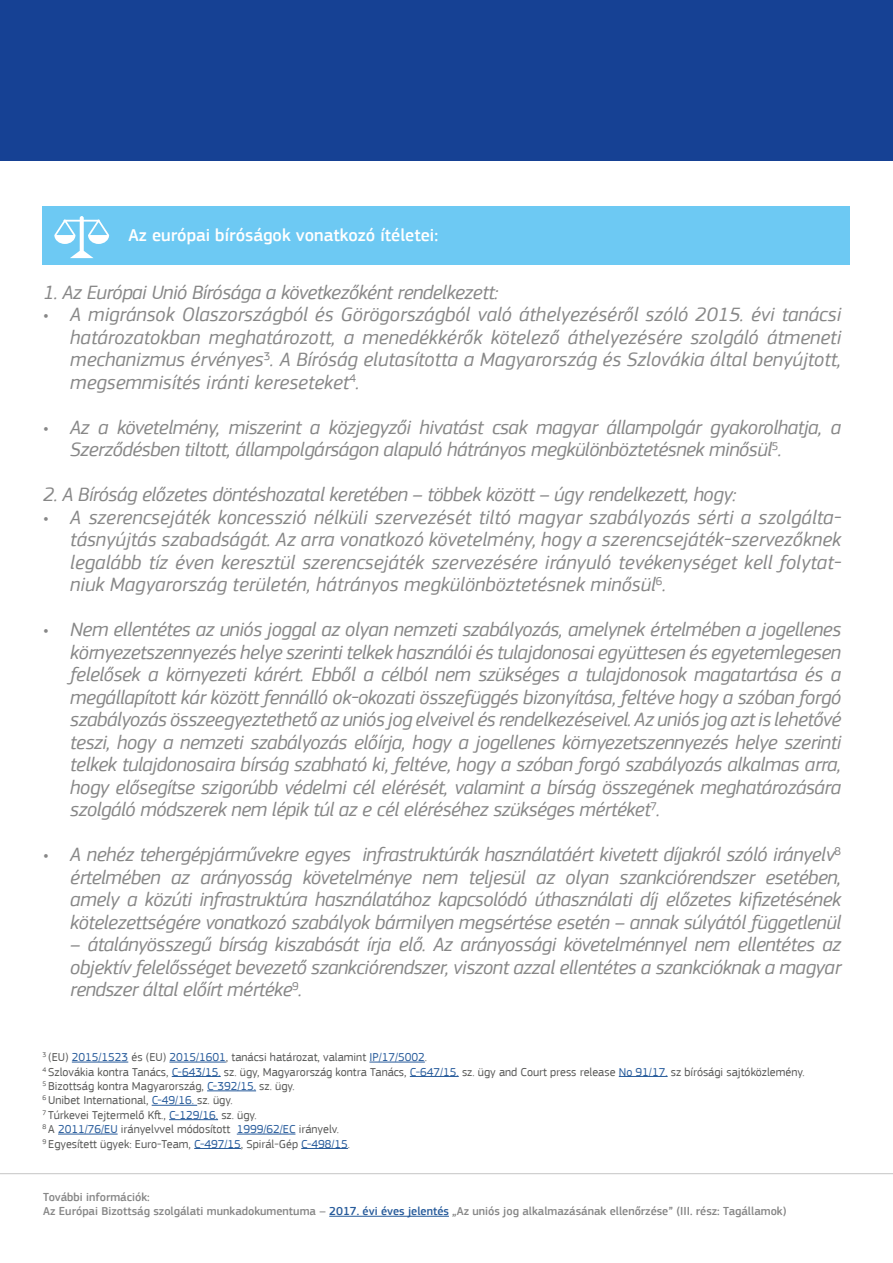
<style>
.page{position:relative;width:893px;height:1263px;background:#fff}
.page>*{position:absolute;margin:0;border:0;box-sizing:border-box;transform-origin:0 0}
.t1{font:italic 20.25px/22.5px "EC Square Sans Pro";letter-spacing:-.02em;color:#878787;text-align:justify}
.t2{font:500 18px "EC Square Sans Pro";color:#fff}
.t3{font:12px/14.4px "EC Square Sans Pro";color:#575756}
.t4{font:500 12px/14.4px "EC Square Sans Pro";color:#878787}
.s1{color:#275b9b}
.s2{color:#585856}
</style>
<div class="page">
<hr style="left:72px;top:1062px;width:56px;height:1px;background:#275b9b">
<hr style="left:169px;top:1062px;width:57px;height:1px;background:#275b9b">
<hr style="left:369px;top:1062px;width:56px;height:1px;background:#275b9b">
<hr style="left:172px;top:1076px;width:49px;height:1px;background:#275b9b">
<hr style="left:410px;top:1076px;width:49px;height:1px;background:#275b9b">
<hr style="left:619px;top:1076px;width:49px;height:1px;background:#275b9b">
<hr style="left:207px;top:1090px;width:49px;height:1px;background:#275b9b">
<hr style="left:152px;top:1105px;width:45px;height:1px;background:#275b9b">
<hr style="left:169px;top:1119px;width:49px;height:1px;background:#275b9b">
<hr style="left:58px;top:1134px;width:60px;height:1px;background:#275b9b">
<hr style="left:237px;top:1134px;width:58px;height:1px;background:#275b9b">
<hr style="left:194px;top:1148px;width:47px;height:1px;background:#275b9b">
<hr style="left:301px;top:1148px;width:47px;height:1px;background:#275b9b">
<hr style="left:0;top:1173px;width:893px;height:1px;background:#c6c6c6">
<div style="left:0;top:0;width:893px;height:160px;background:#164194"></div>
<div style="left:43px;top:207px;width:807px;height:58px;background:#6dc9f3"></div>
<svg style="left:54px;top:216px;width:55px;height:42px"></svg>
<hr style="left:329px;top:1216px;width:120px;height:1px;background:#275b9b">
<p class="t2" style="left:128px;top:225px;width:311px">Az európai bíróságok vonatkozó ítéletei:</p>
<p class="t1" style="left:43px;top:281px;width:456px">1. Az Európai Unió Bírósága a következőként rendelkezett:</p>
<p class="t1" style="left:70px;top:304px;width:772px;text-indent:-27px">• A migránsok Olaszországból és Görögországból való áthelyezéséről szóló 2015. évi tanácsi határozatokban meghatározott, a menedékkérők kötelező áthelyezésére szolgáló átmeneti mechanizmus érvényes<sup>3</sup>. A Bíróság elutasította a Magyarország és Szlovákia által benyújtott, megsemmisítés iránti kereseteket<sup>4</sup>.</p>
<p class="t1" style="left:70px;top:416px;width:772px;text-indent:-27px">• Az a követelmény, miszerint a közjegyzői hivatást csak magyar állampolgár gyakorolhatja, a<br>Szerződésben tiltott, állampolgárságon alapuló hátrányos megkülönböztetésnek minősül<sup>5</sup>.</p>
<p class="t1" style="left:43px;top:483px;width:695px">2. A Bíróság előzetes döntéshozatal keretében – többek között – úgy rendelkezett, hogy:</p>
<p class="t1" style="left:70px;top:506px;width:772px;text-indent:-27px">• A szerencsejáték koncesszió nélküli szervezését tiltó magyar szabályozás sérti a szolgálta&shy;tásnyújtás szabadságát. Az arra vonatkozó követelmény, hogy a szerencsejáték-szervezőknek legalább tíz éven keresztül szerencsejáték szervezésére irányuló tevékenységet kell folytat&shy;niuk Magyarország területén, hátrányos megkülönböztetésnek minősül<sup>6</sup>.</p>
<p class="t1" style="left:70px;top:618px;width:772px;text-indent:-27px">• Nem ellentétes az uniós joggal az olyan nemzeti szabályozás, amelynek értelmében a jogellenes környezetszennyezés helye szerinti telkek használói és tulajdonosai együttesen és egyetemlegesen felelősek a környezeti kárért. Ebből a célból nem szükséges a tulajdonosok magatartása és a megállapított kár között fennálló ok-okozati összefüggés bizonyítása, feltéve hogy a szóban forgó szabályozás összeegyeztethető az uniós jog elveivel és rendelkezéseivel. Az uniós jog azt is lehetővé teszi, hogy a nemzeti szabályozás előírja, hogy a jogellenes környezetszennyezés helye szerinti telkek tulajdonosaira bírság szabható ki, feltéve, hogy a szóban forgó szabályozás alkalmas arra, hogy elősegítse szigorúbb védelmi cél elérését, valamint a bírság összegének meghatározására szolgáló módszerek nem lépik túl az e cél eléréséhez szükséges mértéket<sup>7</sup>.</p>
<p class="t1" style="left:70px;top:843px;width:772px;text-indent:-27px">• A nehéz tehergépjárművekre egyes infrastruktúrák használatáért kivetett díjakról szóló irányelv<sup>8 </sup>értelmében az arányosság követelménye nem teljesül az olyan szankciórendszer esetében, amely a közúti infrastruktúra használatához kapcsolódó úthasználati díj előzetes kifizetésének kötelezettségére vonatkozó szabályok bármilyen megsértése esetén – annak súlyától függetlenül</p>
<p class="t1" style="left:70px;top:933px;width:772px">– átalányösszegű bírság kiszabását írja elő. Az arányossági követelménnyel nem ellentétes az objektív felelősséget bevezető szankciórendszer, viszont azzal ellentétes a szankcióknak a magyar rendszer által előírt mértéke<sup>9</sup>.</p>
<p class="t3" style="left:43px;top:1050px;width:764px"><sup>3</sup> (EU) <span class="s1">2015/1523</span> és (EU) <span class="s1">2015/1601</span>, tanácsi határozat, valamint <span class="s1">IP/17/5002</span>.<br><sup>4</sup> Szlovákia kontra Tanács, <span class="s1">C-643/15.</span> <span class="s2">sz. ügy</span>, Magyarország kontra Tanács, <span class="s1">C-647/15.</span> <span class="s2">sz. ügy</span> and Court press release <span class="s1">No 91/17.</span> <span class="s2">sz</span> bírósági sajtóközlemény.<br><sup>5</sup> Bizottság kontra Magyarország, <span class="s1">C-392/15.</span> <span class="s2">sz. ügy.<br></span><sup>6</sup> Unibet International, <span class="s1">C-49/16.</span> <span class="s2">sz. ügy</span>.<br><sup>7</sup> Túrkevei Tejtermelő Kft., <span class="s1">C-129/16.</span> <span class="s2">sz. ügy</span>.<br><sup>8</sup> A <span class="s1">2011/76/EU</span> irányelvvel módosított <span class="s1">1999/62/EC</span> irányelv.<br><sup>9</sup> Egyesített ügyek: Euro-Team, <span class="s1">C-497/15</span>, Spirál-Gép <span class="s1">C-498/15</span>.</p>
<p class="t4" style="left:43px;top:1190px;width:745px">További információk:<br>Az Európai Bizottság szolgálati munkadokumentuma – <span class="s1">2017. évi éves jelentés</span> „Az uniós jog alkalmazásának ellenőrzése” (III. rész: Tagállamok)</p>
</div>
